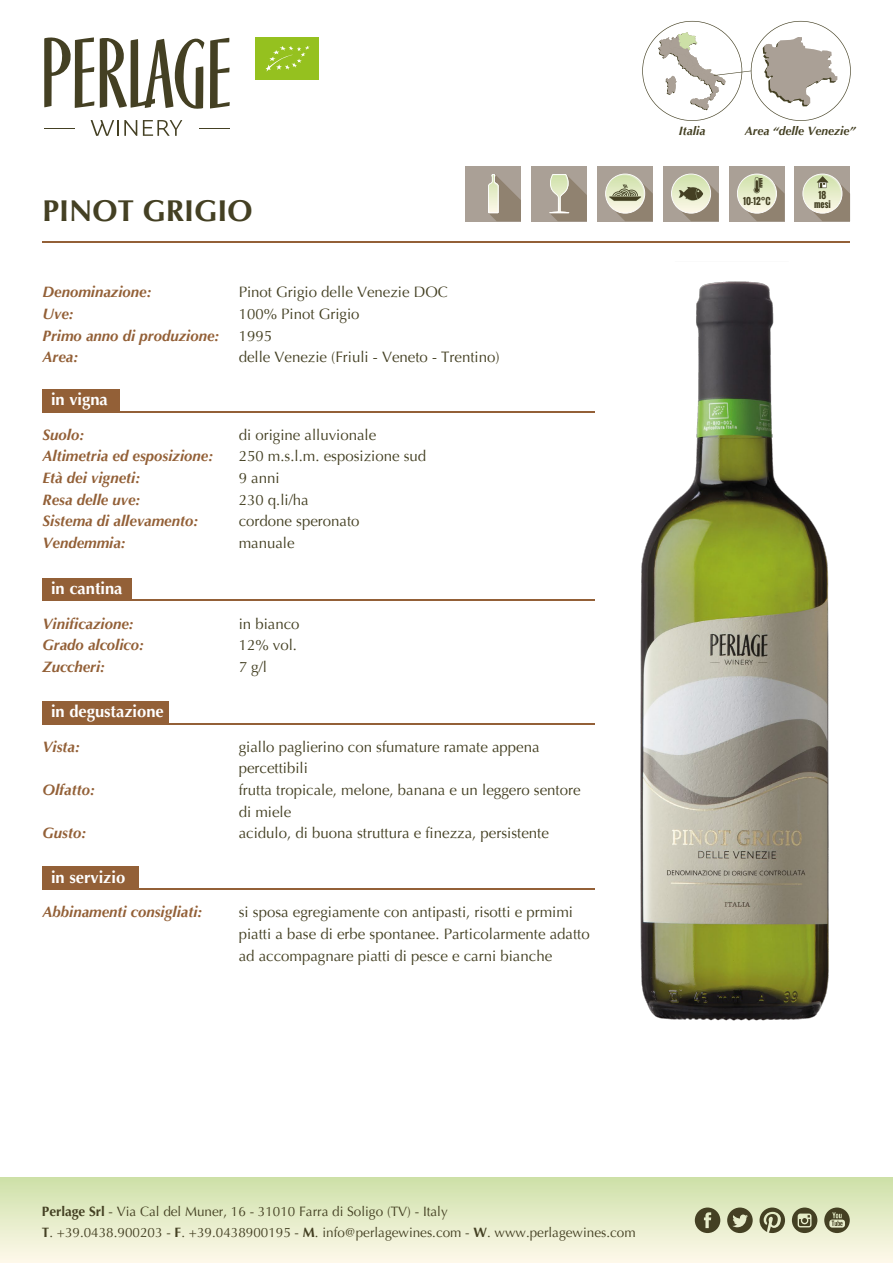
<style>
.page{position:relative;width:893px;height:1263px;background:#fff}
.page>*{position:absolute;margin:0;border:0;box-sizing:border-box;transform-origin:0 0}
.t1{font:700 30px "Optima";color:#444023}
.t2{font:700 16.5px "Optima";color:#fff}
.t3{font:15px/21.6px "Optima";color:#444023}
.t4{font:italic 700 15px/21.6px "Optima";color:#936037}
.t5{font:13.5px/21px "Optima";color:#444023}
.t6{font:italic 700 12px "Optima";color:#444023}
.t7{font:700 9px/8.2px "Oswald";color:#444023;text-align:center}
.s1{font-weight:700}
</style>
<div class="page">
<div style="left:795px;top:166px;width:55px;height:55px;background:#aaa096"></div>
<svg style="left:802px;top:174px;width:48px;height:47px"></svg>
<div style="left:466px;top:166px;width:55px;height:55px;background:#aaa096"></div>
<svg style="left:488px;top:174px;width:33px;height:47px"></svg>
<div style="left:598px;top:166px;width:55px;height:55px;background:#aaa096"></div>
<svg style="left:605px;top:174px;width:48px;height:47px"></svg>
<div style="left:729px;top:166px;width:56px;height:55px;background:#aaa096"></div>
<svg style="left:737px;top:174px;width:48px;height:47px"></svg>
<div style="left:532px;top:166px;width:55px;height:55px;background:#aaa096"></div>
<svg style="left:549px;top:174px;width:38px;height:47px"></svg>
<div style="left:663px;top:166px;width:56px;height:55px;background:#aaa096"></div>
<svg style="left:671px;top:174px;width:48px;height:47px"></svg>
<svg style="left:642px;top:21px;width:209px;height:100px"></svg>
<hr style="left:43px;top:242px;width:807px;height:1px;background:#936037">
<div style="left:43px;top:389px;width:77px;height:22px;background:#936037"></div>
<div style="left:43px;top:578px;width:89px;height:22px;background:#936037"></div>
<div style="left:43px;top:701px;width:126px;height:22px;background:#936037"></div>
<div style="left:43px;top:866px;width:96px;height:23px;background:#936037"></div>
<hr style="left:43px;top:411px;width:552px;height:1px;background:#936037">
<hr style="left:43px;top:599px;width:552px;height:2px;background:#936037">
<hr style="left:43px;top:723px;width:552px;height:1px;background:#936037">
<hr style="left:43px;top:888px;width:552px;height:2px;background:#936037">
<div style="left:0;top:1177px;width:892px;height:86px;background:linear-gradient(to bottom,#cde0a8,#fef8ea)"></div>
<svg style="left:695px;top:1207px;width:25px;height:26px"></svg>
<svg style="left:824px;top:1207px;width:26px;height:26px"></svg>
<svg style="left:792px;top:1207px;width:25px;height:26px"></svg>
<svg style="left:727px;top:1207px;width:26px;height:26px"></svg>
<svg style="left:759px;top:1207px;width:26px;height:26px"></svg>
<svg style="left:210px;top:38px;width:20px;height:71px"></svg>
<svg style="left:44px;top:37px;width:50px;height:71px"></svg>
<svg style="left:100px;top:38px;width:104px;height:71px"></svg>
<svg style="left:91px;top:120px;width:46px;height:16px"></svg>
<svg style="left:143px;top:120px;width:39px;height:16px"></svg>
<hr style="left:199px;top:128px;width:30px;height:1px;background:#444023">
<hr style="left:44px;top:128px;width:31px;height:1px;background:#444023">
<div style="left:255px;top:37px;width:64px;height:43px;background:#95c11f"></div>
<svg style="left:266px;top:46px;width:44px;height:26px"></svg>
<img style="left:585px;top:281px;width:244px;height:740px">
<h1 class="t1" style="left:43px;top:193px;width:212px">PINOT GRIGIO</h1>
<p class="t4" style="left:43px;top:281px;width:179px">Denominazione:<br>Uve:<br>Primo anno di produzione:<br>Area:</p>
<p class="t3" style="left:239px;top:282px;width:262px">Pinot Grigio delle Venezie DOC<br>100% Pinot Grigio<br>1995<br>delle Venezie (Friuli - Veneto - Trentino)</p>
<p class="t2" style="left:51px;top:390px;width:58px">in vigna</p>
<p class="t4" style="left:43px;top:424px;width:172px">Suolo:<br>Altimetria ed esposizione:<br>Età dei vigneti:<br>Resa delle uve:<br>Sistema di allevamento:<br>Vendemmia:</p>
<p class="t2" style="left:51px;top:579px;width:73px">in cantina</p>
<p class="t4" style="left:43px;top:613px;width:103px">Vinificazione:<br>Grado alcolico:<br>Zuccheri:</p>
<p class="t2" style="left:51px;top:702px;width:114px">in degustazione</p>
<p class="t4" style="left:43px;top:736px;width:39px">Vista:</p>
<p class="t4" style="left:43px;top:779px;width:54px">Olfatto:</p>
<p class="t4" style="left:43px;top:822px;width:45px">Gusto:</p>
<p class="t2" style="left:51px;top:867px;width:76px">in servizio</p>
<p class="t4" style="left:43px;top:901px;width:162px">Abbinamenti consigliati:</p>
<p class="t3" style="left:239px;top:424px;width:189px">di origine alluvionale<br>250 m.s.l.m. esposizione sud<br>9 anni<br>230 q.li/ha<br>cordone speronato<br>manuale</p>
<p class="t3" style="left:239px;top:613px;width:62px">in bianco<br>12% vol.<br>7 g/l</p>
<p class="t3" style="left:239px;top:736px;width:343px">giallo paglierino con sfumature ramate appena percettibili<br>frutta tropicale, melone, banana e un leggero sentore di miele<br>acidulo, di buona struttura e finezza, persistente</p>
<p class="t3" style="left:239px;top:902px;width:352px">si sposa egregiamente con antipasti, risotti e prmimi piatti a base di erbe spontanee. Particolarmente adatto ad accompagnare piatti di pesce e carni bianche</p>
<p class="t6" style="left:679px;top:123px;width:28px">Italia</p>
<p class="t6" style="left:745px;top:123px;width:112px">Area “delle Venezie”</p>
<p class="t7" style="left:743px;top:197px;width:29px">10-12°C</p>
<p class="t7" style="left:814px;top:192px;width:18px">18<br>MESI</p>
<p class="t5" style="left:42px;top:1201px;width:595px"><span class="s1">Perlage Srl</span> - Via Cal del Muner, 16 - 31010 Farra di Soligo (TV) - Italy<br><span class="s1">T</span>. +39.0438.900203 - <span class="s1">F</span>. +39.0438900195 - <span class="s1">M</span>. info@perlagewines.com - <span class="s1">W</span>. www.perlagewines.com</p>
</div>
